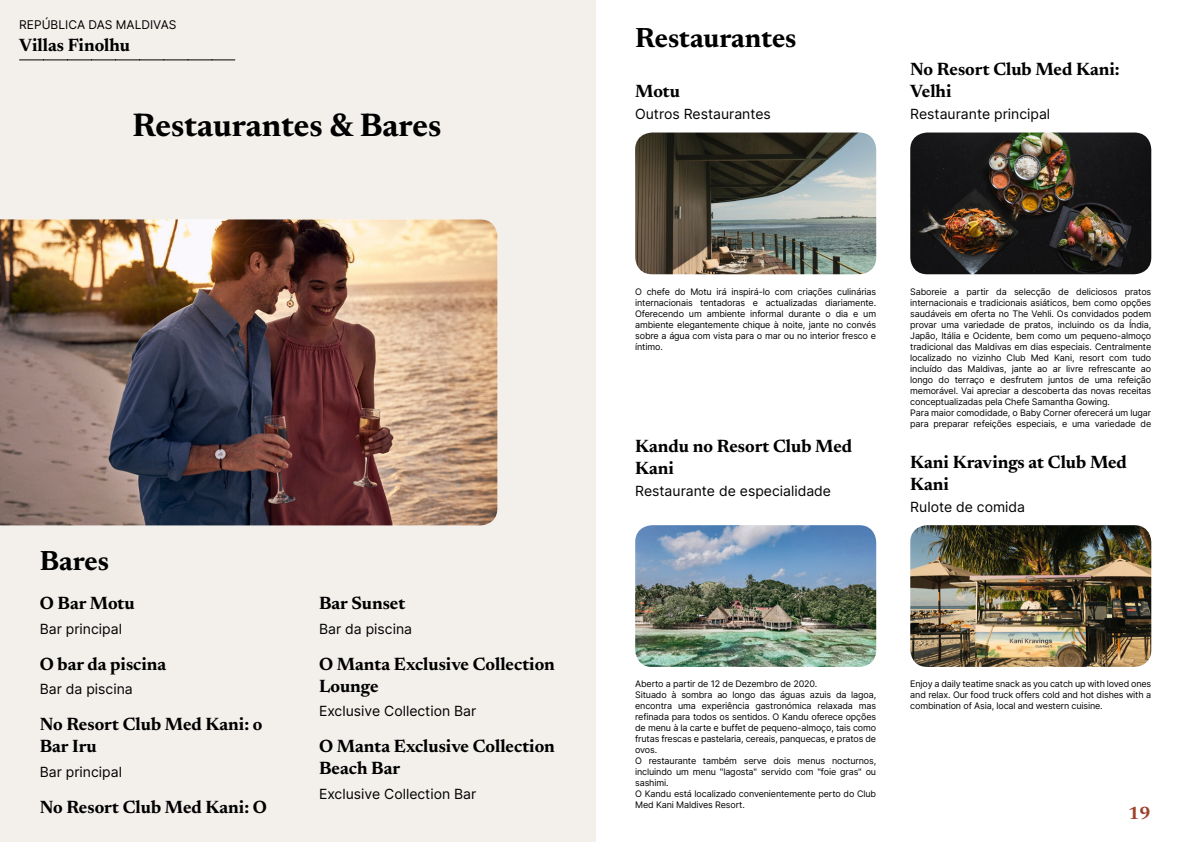
<style>
.page{position:relative;width:1191px;height:842px;background:#fff}
.page>*{position:absolute;margin:0;border:0;box-sizing:border-box;transform-origin:0 0}
.t1{font:700 33px "Newsreader 24 pt";color:#000}
.t2{font:700 28px "Newsreader 24 pt";color:#000}
.t3{font:700 18px/22px "Newsreader 24 pt";color:#000}
.t4{font:700 18px "Newsreader 24 pt";color:#9d432c}
.t5{font:14px "Inter";color:#000}
.t6{font:12px "Inter";color:#000}
.t7{font:9px/11px "Inter";letter-spacing:-.015em;color:#000;text-align:justify}
</style>
<div class="page">
<div style="left:0;top:0;width:595px;height:842px;background:#f3f0ec"></div>
<img style="left:0;top:219px;width:497px;height:306px">
<img style="left:635px;top:133px;width:241px;height:141px">
<img style="left:635px;top:525px;width:241px;height:142px">
<img style="left:910px;top:525px;width:241px;height:142px">
<img style="left:910px;top:133px;width:241px;height:141px">
<svg style="left:20px;top:60px;width:215px;height:1px"></svg>
<h3 class="t6" style="left:19px;top:15px;width:159px">REPÚBLICA DAS MALDIVAS</h3>
<h3 class="t3" style="left:19px;top:33px;width:112px">Villas Finolhu</h3>
<h1 class="t1" style="left:133px;top:101px;width:310px">Restaurantes &amp; Bares</h1>
<h2 class="t2" style="left:40px;top:541px;width:71px">Bares</h2>
<h3 class="t3" style="left:40px;top:591px;width:97px">O Bar Motu</h3>
<h3 class="t5" style="left:40px;top:618px;width:84px">Bar principal</h3>
<h3 class="t3" style="left:40px;top:652px;width:128px">O bar da piscina</h3>
<h3 class="t5" style="left:40px;top:679px;width:95px">Bar da piscina</h3>
<h3 class="t3" style="left:40px;top:712px;width:224px">No Resort Club Med Kani: o<br>Bar Iru</h3>
<h3 class="t5" style="left:40px;top:762px;width:84px">Bar principal</h3>
<h3 class="t3" style="left:40px;top:795px;width:229px">No Resort Club Med Kani: O</h3>
<h3 class="t3" style="left:319px;top:591px;width:88px">Bar Sunset</h3>
<h3 class="t5" style="left:319px;top:618px;width:95px">Bar da piscina</h3>
<h3 class="t3" style="left:319px;top:652px;width:237px">O Manta Exclusive Collection<br>Lounge</h3>
<h3 class="t5" style="left:319px;top:701px;width:159px">Exclusive Collection Bar</h3>
<h3 class="t3" style="left:319px;top:734px;width:237px">O Manta Exclusive Collection<br>Beach Bar</h3>
<h3 class="t5" style="left:319px;top:784px;width:159px">Exclusive Collection Bar</h3>
<h2 class="t2" style="left:635px;top:18px;width:163px">Restaurantes</h2>
<h3 class="t3" style="left:635px;top:79px;width:46px">Motu</h3>
<h3 class="t5" style="left:635px;top:104px;width:137px">Outros Restaurantes</h3>
<h3 class="t3" style="left:910px;top:57px;width:211px">No Resort Club Med Kani:<br>Velhi</h3>
<h3 class="t5" style="left:910px;top:104px;width:141px">Restaurante principal</h3>
<p class="t7" style="left:635px;top:286px;width:242px">O chefe do Motu irá inspirá-lo com criações culinárias internacionais tentadoras e actualizadas diariamente.<br>Oferecendo um ambiente informal durante o dia e um ambiente elegantemente chique à noite, jante no convés sobre a água com vista para o mar ou no interior fresco e íntimo.</p>
<h3 class="t3" style="left:635px;top:434px;width:218px">Kandu no Resort Club Med<br>Kani</h3>
<h3 class="t5" style="left:635px;top:480px;width:197px">Restaurante de especialidade</h3>
<p class="t7" style="left:910px;top:286px;width:242px;text-align:left">Saboreie a partir da selecção de deliciosos pratos internacionais e tradicionais asiáticos, bem como opções saudáveis em oferta no The Vehli. Os convidados podem provar uma variedade de pratos, incluindo os da Índia, Japão, Itália e Ocidente, bem como um pequeno-almoço tradicional das Maldivas em dias especiais. Centralmente localizado no vizinho Club Med Kani, resort com tudo incluído das Maldivas, jante ao ar livre refrescante ao longo do terraço e desfrutem juntos de uma refeição memorável. Vai apreciar a descoberta das novas receitas conceptualizadas pela Chefe Samantha Gowing.<br>Para maior comodidade, o Baby Corner oferecerá um lugar para preparar refeições especiais, e uma variedade de</p>
<h3 class="t3" style="left:910px;top:450px;width:218px">Kani Kravings at Club Med<br>Kani</h3>
<h3 class="t5" style="left:910px;top:496px;width:116px">Rulote de comida</h3>
<p class="t7" style="left:635px;top:678px;width:242px;text-align:left">Aberto a partir de 12 de Dezembro de 2020.<br>Situado à sombra ao longo das águas azuis da lagoa, encontra uma experiência gastronómica relaxada mas refinada para todos os sentidos. O Kandu oferece opções de menu à la carte e buffet de pequeno-almoço, tais como frutas frescas e pastelaria, cereais, panquecas, e pratos de ovos.<br>O restaurante também serve dois menus nocturnos, incluindo um menu "lagosta" servido com "foie gras" ou sashimi.<br>O Kandu está localizado convenientemente perto do Club Med Kani Maldives Resort.</p>
<p class="t7" style="left:910px;top:678px;width:242px">Enjoy a daily teatime snack as you catch up with loved ones and relax. Our food truck offers cold and hot dishes with a combination of Asia, local and western cuisine.</p>
<h3 class="t4" style="left:1128px;top:800px;width:24px">19</h3>
</div>
